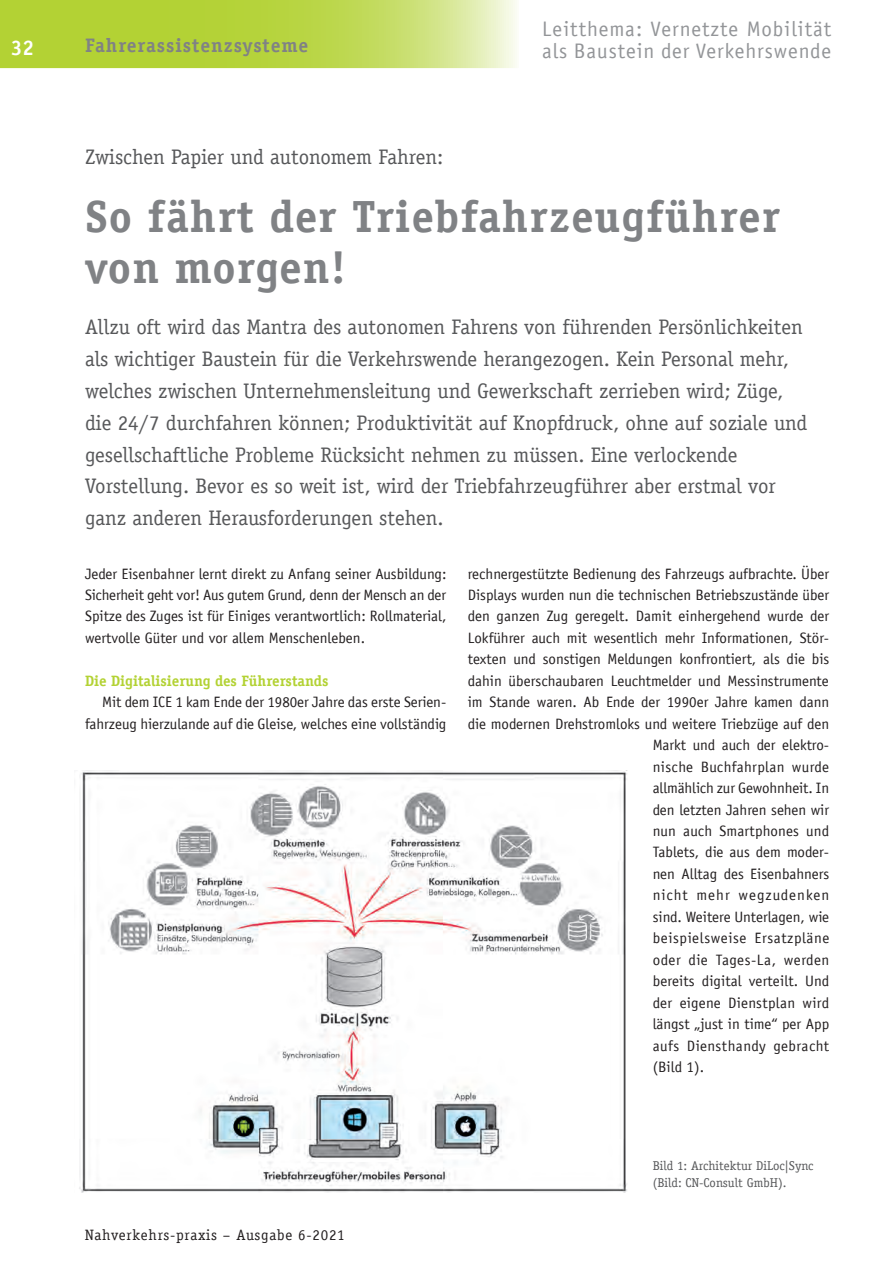
<style>
.page{position:relative;width:893px;height:1263px;background:#fff}
.page>*{position:absolute;margin:0;border:0;box-sizing:border-box;transform-origin:0 0}
.Headline{font:700 45px/51px "Officina Serif LT";letter-spacing:.025em;color:#808285}
.Vorspann_und_Autor{font:21px/31.8px "Officina Serif LT";color:#57585a}
.Grundtext{font:21px "Officina Sans LT";letter-spacing:.045em;color:#939598}
.t1{font:700 21px "Officina Serif LT";color:#fff}
.t2{font:700 19.5px "Officina Serif LT";letter-spacing:.05em;color:#808285}
.Grundtext-2{font:15px/21.5px "Officina Sans LT";color:#231f20;text-align:right}
.Grundtext_o__Einzug{font:15px/21.5px "Officina Sans LT";color:#231f20;text-align:justify}
.Grundtext-3{font:15px "Officina Sans LT";letter-spacing:.025em;color:#231f20}
.Grundtext-4{font:15px "Officina Sans LT";letter-spacing:.035em;color:#231f20}
.Zwischenüberschrift{font:700 15px "Officina Serif LT";color:#b3d234}
.t3{font:15px "Officina Serif LT";letter-spacing:.05em;color:#231f20}
.Grundtext-5{font:15px "Officina Sans LT";letter-spacing:.04em;color:#231f20}
.Grundtext-6{font:15px "Officina Sans LT";letter-spacing:.07em;color:#231f20}
.Bildunterschrift{font:12.75px/17px "Officina Serif LT";color:#57585a}
</style>
<div class="page">
<svg style="left:0;top:0;width:517px;height:68px"></svg>
<div style="left:0;top:0;width:43px;height:64px;background:#b3d234"></div>
<img style="left:79px;top:770px;width:549px;height:422px">
<p class="t1" style="left:11px;top:35px;width:25px">32</p>
<p class="t2" style="left:85px;top:33px;width:225px">Fahrerassistenzsysteme</p>
<p class="Grundtext" style="left:542px;top:17px;width:291px">Leitthema: Vernetzte Mobilität</p>
<p class="Grundtext" style="left:542px;top:39px;width:290px">als Baustein der Verkehrswende</p>
<p class="Vorspann_und_Autor" style="left:85px;top:141px;width:360px">Zwischen Papier und autonomem Fahren:</p>
<p class="Headline" style="left:85px;top:191px;width:696px">So fährt der Triebfahrzeugführer von morgen!</p>
<p class="Vorspann_und_Autor" style="left:85px;top:311px;width:719px">Allzu oft wird das Mantra des autonomen Fahrens von führenden Persönlichkeiten als wichtiger Baustein für die Verkehrswende herangezogen. Kein Personal mehr, welches zwischen Unternehmensleitung und Gewerkschaft zerrieben wird; Züge,</p>
<p class="Vorspann_und_Autor" style="left:85px;top:407px;width:724px">die 24/7 durchfahren können; Produktivität auf Knopfdruck, ohne auf soziale und</p>
<p class="Vorspann_und_Autor" style="left:85px;top:439px;width:654px">gesellschaftliche Probleme Rücksicht nehmen zu müssen. Eine verlockende</p>
<p class="Vorspann_und_Autor" style="left:85px;top:470px;width:692px">Vorstellung. Bevor es so weit ist, wird der Triebfahrzeugführer aber erstmal vor</p>
<p class="Vorspann_und_Autor" style="left:85px;top:502px;width:360px">ganz anderen Herausforderungen stehen.</p>
<p class="Grundtext-2" style="left:468px;top:563px;width:363px">rechnergestützte Bedienung des Fahrzeugs aufbrachte. Über</p>
<p class="Grundtext-2" style="left:468px;top:584px;width:363px">Displays wurden nun die technischen Betriebszustände über</p>
<p class="Grundtext-2" style="left:468px;top:606px;width:363px">den ganzen Zug geregelt. Damit einhergehend wurde der</p>
<p class="Grundtext-2" style="left:468px;top:627px;width:363px">Lokführer auch mit wesentlich mehr Informationen, Stör-</p>
<p class="Grundtext-2" style="left:468px;top:649px;width:363px">texten und sonstigen Meldungen konfrontiert, als die bis</p>
<p class="Grundtext-2" style="left:468px;top:670px;width:363px">dahin überschaubaren Leuchtmelder und Messinstrumente</p>
<p class="Grundtext-2" style="left:468px;top:691px;width:363px">im Stande waren. Ab Ende der 1990er Jahre kamen dann</p>
<p class="Grundtext-2" style="left:468px;top:713px;width:363px">die modernen Drehstromloks und weitere Triebzüge auf den</p>
<p class="Grundtext-2" style="left:653px;top:734px;width:178px">Markt und auch der elektro-</p>
<p class="Grundtext-3" style="left:653px;top:758px;width:178px">nische Buchfahrplan wurde</p>
<p class="Grundtext-2" style="left:653px;top:777px;width:178px">allmählich zur Gewohnheit. In</p>
<p class="Grundtext-2" style="left:653px;top:799px;width:178px">den letzten Jahren sehen wir</p>
<p class="Grundtext-2" style="left:653px;top:820px;width:178px">nun auch Smartphones und</p>
<p class="Grundtext-2" style="left:653px;top:842px;width:178px">Tablets, die aus dem moder-</p>
<p class="Grundtext-2" style="left:653px;top:863px;width:178px">nen Alltag des Eisenbahners</p>
<p class="Grundtext-6" style="left:653px;top:886px;width:178px">nicht mehr wegzudenken</p>
<p class="Grundtext-2" style="left:653px;top:906px;width:178px">sind. Weitere Unterlagen, wie</p>
<p class="Grundtext-5" style="left:653px;top:929px;width:178px">beispielsweise Ersatzpläne</p>
<p class="Grundtext-4" style="left:653px;top:951px;width:178px">oder die Tages-La, werden</p>
<p class="Grundtext-2" style="left:653px;top:970px;width:178px">bereits digital verteilt. Und</p>
<p class="Grundtext-3" style="left:653px;top:994px;width:178px">der eigene Dienstplan wird</p>
<p class="Grundtext-2" style="left:653px;top:1013px;width:178px">längst „just in time“ per App</p>
<p class="Grundtext-4" style="left:653px;top:1037px;width:178px">aufs Diensthandy gebracht</p>
<p class="Grundtext-2" style="left:653px;top:1056px;width:53px">(Bild 1).</p>
<p class="Grundtext_o__Einzug" style="left:85px;top:563px;width:363px">Jeder Eisenbahner lernt direkt zu Anfang seiner Ausbildung:<br>Sicherheit geht vor! Aus gutem Grund, denn der Mensch an der Spitze des Zuges ist für Einiges verantwortlich: Rollmaterial, wertvolle Güter und vor allem Menschenleben.</p>
<p class="Zwischenüberschrift" style="left:85px;top:671px;width:245px">Die Digitalisierung des Führerstands</p>
<p class="Grundtext-2" style="left:85px;top:691px;width:363px">Mit dem ICE 1 kam Ende der 1980er Jahre das erste Serien&shy;fahrzeug hierzulande auf die Gleise, welches eine vollständig</p>
<p class="t3" style="left:85px;top:1226px;width:261px">Nahverkehrs-praxis – Ausgabe 6-2021</p>
<p class="Bildunterschrift" style="left:653px;top:1157px;width:162px">Bild 1: Architektur DiLoc|Sync (Bild: CN-Consult GmbH).</p>
</div>
